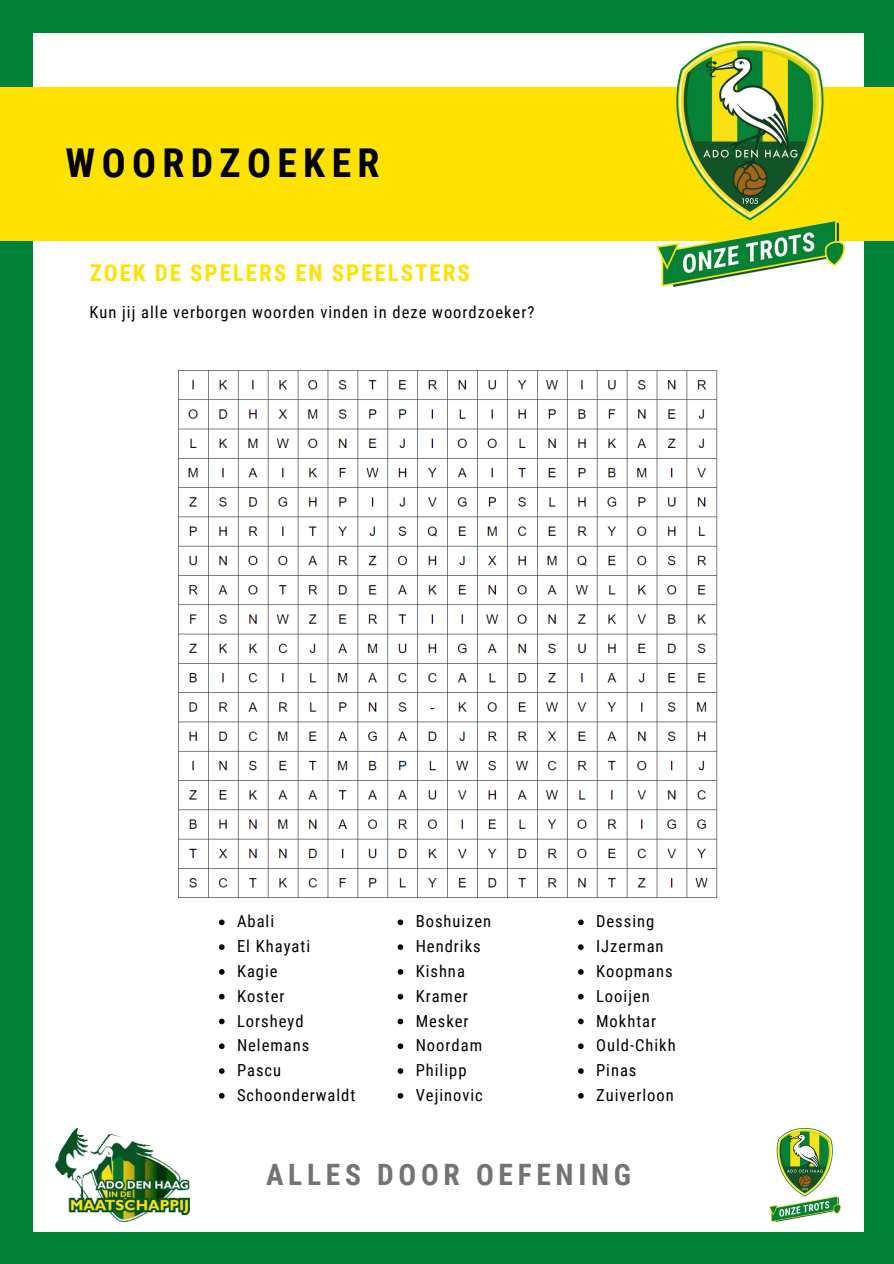
<style>
.page{position:relative;width:894px;height:1264px;background:#fff}
.page>*{position:absolute;margin:0;border:0;box-sizing:border-box;transform-origin:0 0}
.t1{font:700 39.75px "Roboto Condensed";letter-spacing:.16em;color:#000}
.t2{font:700 29.4px "Roboto Condensed";letter-spacing:.16em;color:#737373}
.t3{font:700 23.25px "Roboto Condensed";letter-spacing:.08em;color:#ffe200}
.t4{font:16.5px "Roboto Condensed";letter-spacing:.06em;color:#000}
</style>
<div class="page">
<div style="left:0;top:0;width:893px;height:1263px;background:#008237"></div>
<div style="left:33px;top:33px;width:830px;height:1198px;background:#fff"></div>
<div style="left:0;top:87px;width:893px;height:154px;background:#ffe200"></div>
<img style="left:55px;top:1128px;width:135px;height:93px">
<img style="left:769px;top:1128px;width:71px;height:93px">
<img style="left:656px;top:42px;width:188px;height:244px">
<img style="left:178px;top:370px;width:540px;height:528px">
<svg style="left:219px;top:919px;width:5px;height:6px"></svg>
<svg style="left:219px;top:944px;width:5px;height:5px"></svg>
<svg style="left:219px;top:969px;width:5px;height:5px"></svg>
<svg style="left:219px;top:993px;width:5px;height:6px"></svg>
<svg style="left:219px;top:1018px;width:5px;height:6px"></svg>
<svg style="left:219px;top:1043px;width:5px;height:6px"></svg>
<svg style="left:219px;top:1068px;width:5px;height:5px"></svg>
<svg style="left:219px;top:1093px;width:5px;height:5px"></svg>
<svg style="left:397px;top:919px;width:6px;height:6px"></svg>
<svg style="left:397px;top:944px;width:6px;height:5px"></svg>
<svg style="left:397px;top:969px;width:6px;height:5px"></svg>
<svg style="left:397px;top:993px;width:6px;height:6px"></svg>
<svg style="left:397px;top:1018px;width:6px;height:6px"></svg>
<svg style="left:397px;top:1043px;width:6px;height:6px"></svg>
<svg style="left:397px;top:1068px;width:6px;height:5px"></svg>
<svg style="left:397px;top:1093px;width:6px;height:5px"></svg>
<svg style="left:578px;top:919px;width:5px;height:6px"></svg>
<svg style="left:578px;top:944px;width:5px;height:5px"></svg>
<svg style="left:578px;top:969px;width:5px;height:5px"></svg>
<svg style="left:578px;top:993px;width:5px;height:6px"></svg>
<svg style="left:578px;top:1018px;width:5px;height:6px"></svg>
<svg style="left:578px;top:1043px;width:5px;height:6px"></svg>
<svg style="left:578px;top:1068px;width:5px;height:5px"></svg>
<svg style="left:578px;top:1093px;width:5px;height:5px"></svg>
<p class="t1" style="left:66px;top:140px;width:315px">WOORDZOEKER</p>
<p class="t3" style="left:90px;top:259px;width:381px">ZOEK DE SPELERS EN SPEELSTERS</p>
<p class="t4" style="left:89px;top:302px;width:446px">Kun jij alle verborgen woorden vinden in deze woordzoeker?</p>
<p class="t4" style="left:237px;top:912px;width:39px">Abali</p>
<p class="t4" style="left:237px;top:936px;width:75px">El Khayati</p>
<p class="t4" style="left:237px;top:961px;width:42px">Kagie</p>
<p class="t4" style="left:237px;top:986px;width:49px">Koster</p>
<p class="t4" style="left:237px;top:1011px;width:68px">Lorsheyd</p>
<p class="t4" style="left:237px;top:1036px;width:74px">Nelemans</p>
<p class="t4" style="left:237px;top:1060px;width:46px">Pascu</p>
<p class="t4" style="left:237px;top:1085px;width:120px">Schoonderwaldt</p>
<p class="t4" style="left:415px;top:912px;width:77px">Boshuizen</p>
<p class="t4" style="left:415px;top:936px;width:66px">Hendriks</p>
<p class="t4" style="left:415px;top:961px;width:51px">Kishna</p>
<p class="t4" style="left:415px;top:986px;width:54px">Kramer</p>
<p class="t4" style="left:415px;top:1011px;width:54px">Mesker</p>
<p class="t4" style="left:415px;top:1036px;width:68px">Noordam</p>
<p class="t4" style="left:415px;top:1060px;width:52px">Philipp</p>
<p class="t4" style="left:415px;top:1085px;width:69px">Vejinovic</p>
<p class="t4" style="left:596px;top:912px;width:60px">Dessing</p>
<p class="t4" style="left:596px;top:936px;width:69px">IJzerman</p>
<p class="t4" style="left:596px;top:961px;width:78px">Koopmans</p>
<p class="t4" style="left:596px;top:986px;width:55px">Looijen</p>
<p class="t4" style="left:596px;top:1011px;width:62px">Mokhtar</p>
<p class="t4" style="left:596px;top:1036px;width:81px">Ould-Chikh</p>
<p class="t4" style="left:596px;top:1060px;width:42px">Pinas</p>
<p class="t4" style="left:596px;top:1085px;width:79px">Zuiverloon</p>
<p class="t2" style="left:266px;top:1157px;width:366px">ALLES DOOR OEFENING</p>
</div>
